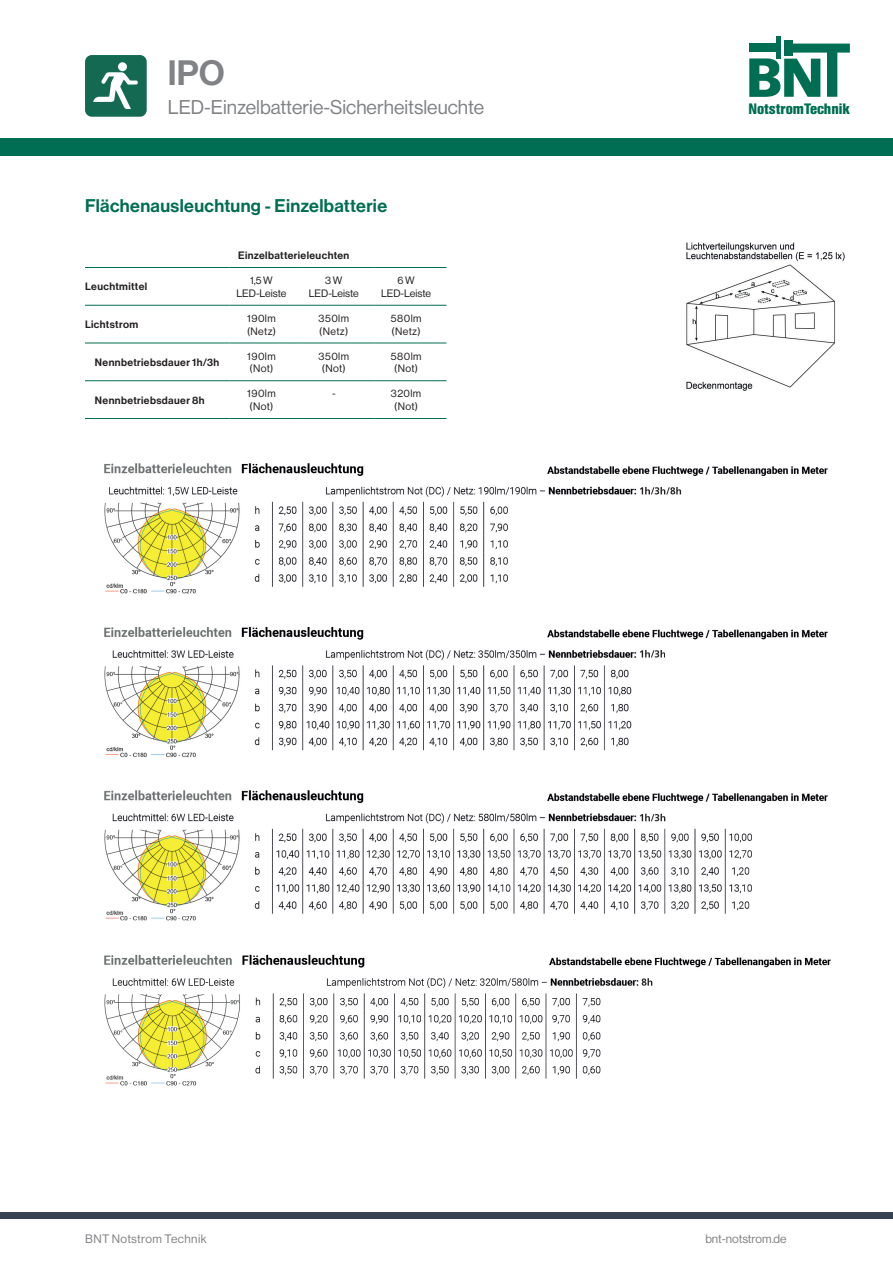
<style>
.page{position:relative;width:893px;height:1263px;background:#fff}
.page>*{position:absolute;margin:0;border:0;box-sizing:border-box;transform-origin:0 0}
.t1{font:34.5px "N Haas Grotesk DS Std 65 Md";color:#808285}
.t2{font:19.5px "N Haas Grotesk DS Std 55 Rg";color:#808285}
.t3{font:18px "N Haas Grotesk DS Std 65 Md";letter-spacing:.02em;color:#006e53}
.t4{font:700 15px "Helvetica Con BQ";color:#006e53}
.t5{font:12px "N Haas Grotesk DS Std 55 Rg";letter-spacing:.015em;color:#808285}
.t6{font:10.5px "N Haas Grotesk DS Std 65 Md";letter-spacing:.04em;color:#231f20}
.t7{font:10.5px/12.6px "N Haas Grotesk DS Std 55 Rg";letter-spacing:.035em;color:#231f20}
.t8{font:10.5px/12.6px "N Haas Grotesk DS Std 55 Rg";color:#231f20;text-align:center}
</style>
<div class="page">
<svg style="left:749px;top:44px;width:101px;height:53px"></svg>
<div style="left:784px;top:40px;width:9px;height:16px;background:#006e53"></div>
<div style="left:749px;top:43px;width:31px;height:9px;background:#006e53"></div>
<hr style="left:776px;top:36px;width:4px;height:23px;background:#006e53">
<div style="left:0;top:138px;width:893px;height:17px;background:#006e53"></div>
<div style="left:86px;top:56px;width:59px;height:59px;background:#136952;border-radius:5px"></div>
<div style="left:85px;top:55px;width:62px;height:62px;border:3px solid #136952;border-radius:5px"></div>
<div style="left:118px;top:62px;width:9px;height:9px;background:#fff;border-radius:50%"></div>
<svg style="left:93px;top:72px;width:45px;height:37px"></svg>
<div style="left:0;top:1212px;width:893px;height:6px;background:#364352"></div>
<img style="left:686px;top:242px;width:159px;height:149px">
<hr style="left:85px;top:267px;width:145px;height:1px;background:#006e53">
<hr style="left:230px;top:267px;width:72px;height:1px;background:#006e53">
<hr style="left:302px;top:267px;width:72px;height:1px;background:#006e53">
<hr style="left:374px;top:267px;width:72px;height:1px;background:#006e53">
<hr style="left:85px;top:305px;width:145px;height:1px;background:#006e53">
<hr style="left:230px;top:305px;width:72px;height:1px;background:#006e53">
<hr style="left:302px;top:305px;width:72px;height:1px;background:#006e53">
<hr style="left:374px;top:305px;width:72px;height:1px;background:#006e53">
<hr style="left:85px;top:343px;width:145px;height:1px;background:#006e53">
<hr style="left:230px;top:343px;width:72px;height:1px;background:#006e53">
<hr style="left:302px;top:343px;width:72px;height:1px;background:#006e53">
<hr style="left:374px;top:343px;width:72px;height:1px;background:#006e53">
<hr style="left:85px;top:380px;width:145px;height:1px;background:#006e53">
<hr style="left:230px;top:380px;width:72px;height:1px;background:#006e53">
<hr style="left:302px;top:380px;width:72px;height:1px;background:#006e53">
<hr style="left:374px;top:380px;width:72px;height:1px;background:#006e53">
<hr style="left:85px;top:418px;width:145px;height:1px;background:#006e53">
<hr style="left:230px;top:418px;width:72px;height:1px;background:#006e53">
<hr style="left:302px;top:418px;width:72px;height:1px;background:#006e53">
<hr style="left:374px;top:418px;width:72px;height:1px;background:#006e53">
<img style="left:104px;top:463px;width:727px;height:623px">
<h1 class="t1" style="left:168px;top:53px;width:58px">IPO</h1>
<h2 class="t2" style="left:168px;top:96px;width:318px">LED-Einzelbatterie-Sicherheitsleuchte</h2>
<h3 class="t3" style="left:85px;top:195px;width:304px">Flächenausleuchtung - Einzelbatterie</h3>
<p class="t6" style="left:238px;top:249px;width:113px">Einzelbatterieleuchten</p>
<p class="t6" style="left:85px;top:281px;width:64px">Leuchtmittel</p>
<p class="t8" style="left:236px;top:274px;width:52px">1,5 W<br>LED-Leiste</p>
<p class="t8" style="left:309px;top:274px;width:52px">3 W<br>LED-Leiste</p>
<p class="t8" style="left:381px;top:274px;width:52px">6 W<br>LED-Leiste</p>
<p class="t6" style="left:85px;top:318px;width:55px">Lichtstrom</p>
<p class="t7" style="left:247px;top:312px;width:31px">190lm (Netz)</p>
<p class="t7" style="left:319px;top:312px;width:32px">350lm (Netz)</p>
<p class="t7" style="left:391px;top:312px;width:32px">580lm (Netz)</p>
<p class="t6" style="left:95px;top:356px;width:126px">Nennbetriebsdauer 1h/3h</p>
<p class="t7" style="left:247px;top:350px;width:30px">190lm (Not)</p>
<p class="t7" style="left:319px;top:350px;width:32px;text-align:center">350lm (Not)</p>
<p class="t7" style="left:391px;top:350px;width:32px;text-align:center">580lm (Not)</p>
<p class="t6" style="left:95px;top:394px;width:111px">Nennbetriebsdauer 8h</p>
<p class="t7" style="left:247px;top:387px;width:30px">190lm (Not)</p>
<p class="t7" style="left:332px;top:387px;width:5px">-</p>
<p class="t7" style="left:391px;top:387px;width:32px;text-align:center">320lm (Not)</p>
<h3 class="t4" style="left:748px;top:100px;width:103px">NotstromTechnik</h3>
<p class="t5" style="left:85px;top:1231px;width:123px">BNT Notstrom Technik</p>
<p class="t5" style="left:705px;top:1231px;width:83px">bnt-notstrom.de</p>
</div>
